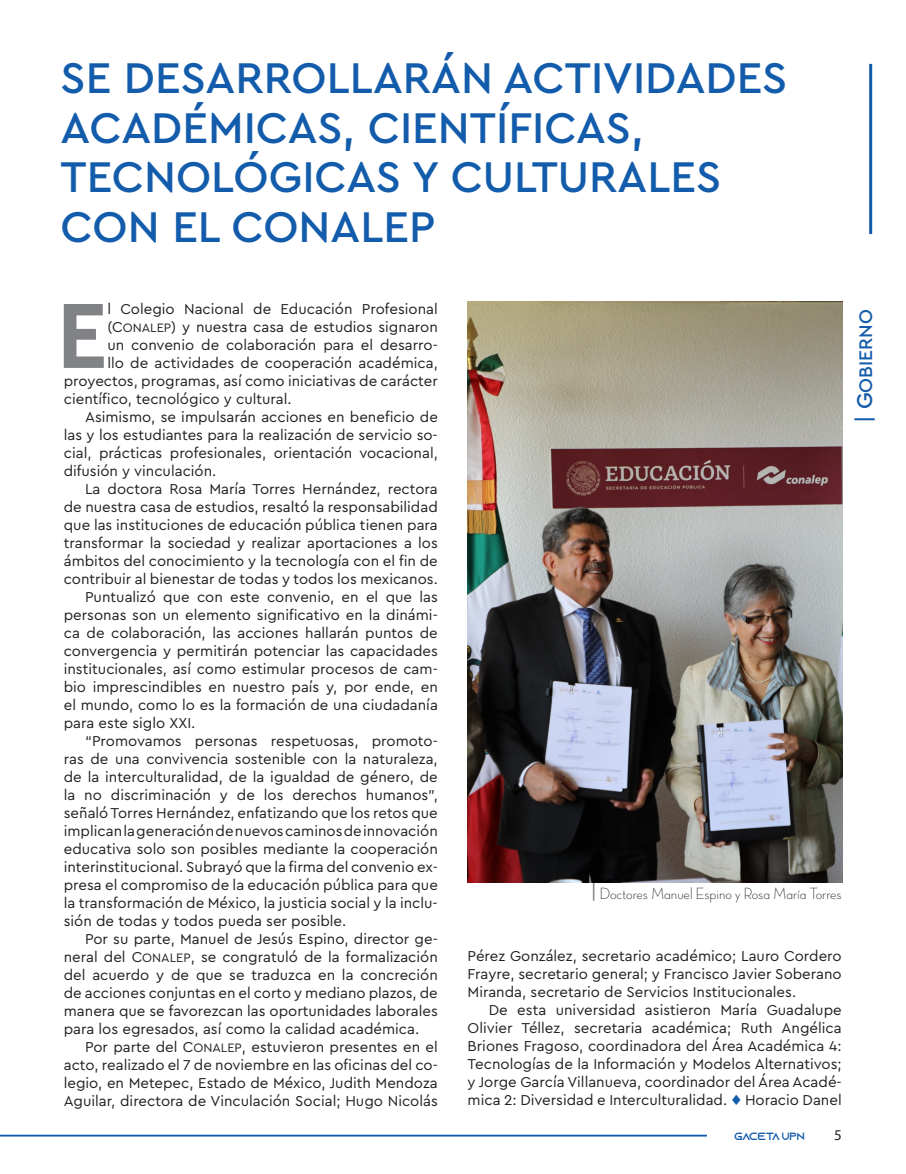
<style>
.page{position:relative;width:906px;height:1174px;background:#fff}
.page>*{position:absolute;margin:0;border:0;box-sizing:border-box;transform-origin:0 0}
.t1{font:700 96.75px "Cera Compact Pro";color:#808285}
.t2{font:500 45px/49.5px "Cera Pro";color:#135cab}
.t3{font:19.2px "Cera Pro Medium SC850";color:#135cab}
.t4{font:16.5px "Neutra Disp Light Alt";color:#231f20}
.t5{font:15px/18px "Cera Pro";color:#231f20;text-align:justify}
.t6{font:15px "Myriad Pro";color:#231f20}
.t7{font:10.5px "Azonix";color:#135cab}
.s1{font-family:"Cera Pro Regular SC850";font-size:12.75px}
.s2{font-size:22.5px}
.s3{font-family:"Cera Pro";font-weight:500;font-size:22.5px}
.s4{font-family:"Neutra Disp Medium Alt";font-size:21px;color:#76787b}
.s5{color:#135cab}
</style>
<div class="page">
<hr style="left:869px;top:64px;width:3px;height:170px;background:#135cab">
<hr style="left:0;top:1134px;width:707px;height:2px;background:#135cab">
<img style="left:467px;top:302px;width:375px;height:581px">
<h2 class="t2" style="left:61px;top:51px;width:728px">SE DESARROLLARÁN ACTIVIDADES<br>ACADÉMICAS, CIENTÍFICAS,<br>TECNOLÓGICAS Y CULTURALES<br>CON EL CONALEP</h2>
<h1 class="t1" style="left:57px;top:271px;width:51px">E</h1>
<p class="t5" style="left:107px;top:299px;width:332px">l Colegio Nacional de Educación Profesional</p>
<p class="t5" style="left:107px;top:317px;width:332px">(C<span class="s1">ONALEP</span>) y nuestra casa de estudios signaron</p>
<p class="t5" style="left:107px;top:335px;width:332px">un convenio de colaboración para el desarro-</p>
<p class="t5" style="left:107px;top:353px;width:332px">llo de actividades de cooperación académica,</p>
<p class="t5" style="left:64px;top:371px;width:375px">proyectos, programas, así como iniciativas de carácter</p>
<p class="t5" style="left:64px;top:389px;width:229px">científico, tecnológico y cultural.</p>
<p class="t5" style="left:85px;top:407px;width:354px">Asimismo, se impulsarán acciones en beneficio de</p>
<p class="t5" style="left:64px;top:425px;width:375px">las y los estudiantes para la realización de servicio so-</p>
<p class="t5" style="left:64px;top:443px;width:375px">cial, prácticas profesionales, orientación vocacional,</p>
<p class="t5" style="left:64px;top:461px;width:154px">difusión y vinculación.</p>
<p class="t5" style="left:85px;top:479px;width:354px">La doctora Rosa María Torres Hernández, rectora</p>
<p class="t5" style="left:64px;top:497px;width:375px">de nuestra casa de estudios, resaltó la responsabilidad</p>
<p class="t5" style="left:64px;top:515px;width:375px">que las instituciones de educación pública tienen para</p>
<p class="t5" style="left:64px;top:533px;width:375px">transformar la sociedad y realizar aportaciones a los</p>
<p class="t5" style="left:64px;top:551px;width:375px">ámbitos del conocimiento y la tecnología con el fin de</p>
<p class="t5" style="left:64px;top:569px;width:375px">contribuir al bienestar de todas y todos los mexicanos.</p>
<p class="t5" style="left:85px;top:587px;width:354px">Puntualizó que con este convenio, en el que las</p>
<p class="t5" style="left:64px;top:605px;width:375px">personas son un elemento significativo en la dinámi-</p>
<p class="t5" style="left:64px;top:623px;width:375px">ca de colaboración, las acciones hallarán puntos de</p>
<p class="t5" style="left:64px;top:641px;width:375px">convergencia y permitirán potenciar las capacidades</p>
<p class="t5" style="left:64px;top:659px;width:375px">institucionales, así como estimular procesos de cam-</p>
<p class="t5" style="left:64px;top:677px;width:375px">bio imprescindibles en nuestro país y, por ende, en</p>
<p class="t5" style="left:64px;top:695px;width:375px">el mundo, como lo es la formación de una ciudadanía</p>
<p class="t5" style="left:64px;top:713px;width:133px">para este siglo XXI.</p>
<p class="t5" style="left:85px;top:731px;width:354px">“Promovamos personas respetuosas, promoto-</p>
<p class="t5" style="left:64px;top:749px;width:375px">ras de una convivencia sostenible con la naturaleza,</p>
<p class="t5" style="left:64px;top:767px;width:375px">de la interculturalidad, de la igualdad de género, de</p>
<p class="t5" style="left:64px;top:785px;width:375px">la no discriminación y de los derechos humanos”,</p>
<p class="t5" style="left:64px;top:803px;width:375px">señaló Torres Hernández, enfatizando que los retos que</p>
<p class="t5" style="left:64px;top:821px;width:375px">implican la generación de nuevos caminos de innovación</p>
<p class="t5" style="left:64px;top:839px;width:375px">educativa solo son posibles mediante la cooperación</p>
<p class="t5" style="left:64px;top:857px;width:375px">interinstitucional. Subrayó que la firma del convenio ex-</p>
<p class="t5" style="left:64px;top:875px;width:375px">presa el compromiso de la educación pública para que</p>
<p class="t5" style="left:64px;top:893px;width:375px">la transformación de México, la justicia social y la inclu-</p>
<p class="t5" style="left:64px;top:911px;width:284px">sión de todas y todos pueda ser posible.</p>
<p class="t5" style="left:85px;top:929px;width:354px">Por su parte, Manuel de Jesús Espino, director ge-</p>
<p class="t5" style="left:64px;top:947px;width:375px">neral del C<span class="s1">ONALEP</span>, se congratuló de la formalización</p>
<p class="t5" style="left:64px;top:965px;width:375px">del acuerdo y de que se traduzca en la concreción</p>
<p class="t5" style="left:64px;top:983px;width:375px">de acciones conjuntas en el corto y mediano plazos, de</p>
<p class="t5" style="left:64px;top:1001px;width:375px">manera que se favorezcan las oportunidades laborales</p>
<p class="t5" style="left:64px;top:1019px;width:357px">para los egresados, así como la calidad académica.</p>
<p class="t5" style="left:85px;top:1037px;width:354px">Por parte del C<span class="s1">ONALEP</span>, estuvieron presentes en el</p>
<p class="t5" style="left:64px;top:1055px;width:375px">acto, realizado el 7 de noviembre en las oficinas del co-</p>
<p class="t5" style="left:64px;top:1073px;width:375px">legio, en Metepec, Estado de México, Judith Mendoza</p>
<p class="t5" style="left:64px;top:1091px;width:375px">Aguilar, directora de Vinculación Social; Hugo Nicolás</p>
<p class="t3" style="left:853px;top:423px;width:115px;rotate:-90deg"><span class="s2">|</span> <span class="s3">G</span>obierno</p>
<p class="t4" style="left:591px;top:884px;width:252px"><span class="s4">|</span> Doctores Manuel Espino y Rosa María Torres</p>
<p class="t5" style="left:467px;top:946px;width:375px">Pérez González, secretario académico; Lauro Cordero Frayre, secretario general; y Francisco Javier Soberano Miranda, secretario de Servicios Institucionales.</p>
<p class="t5" style="left:467px;top:1000px;width:375px;text-indent:21px">De esta universidad asistieron María Guadalupe Olivier Téllez, secretaria académica; Ruth Angélica Briones Fragoso, coordinadora del Área Académica 4:<br>Tecnologías de la Información y Modelos Alternativos; y Jorge García Villanueva, coordinador del Área Acadé&shy;mica 2: Diversidad e Interculturalidad. <span class="s5">♦</span> Horacio Danel</p>
<p class="t7" style="left:734px;top:1131px;width:72px">GACETA upn</p>
<p class="t6" style="left:834px;top:1126px;width:9px">5</p>
</div>
